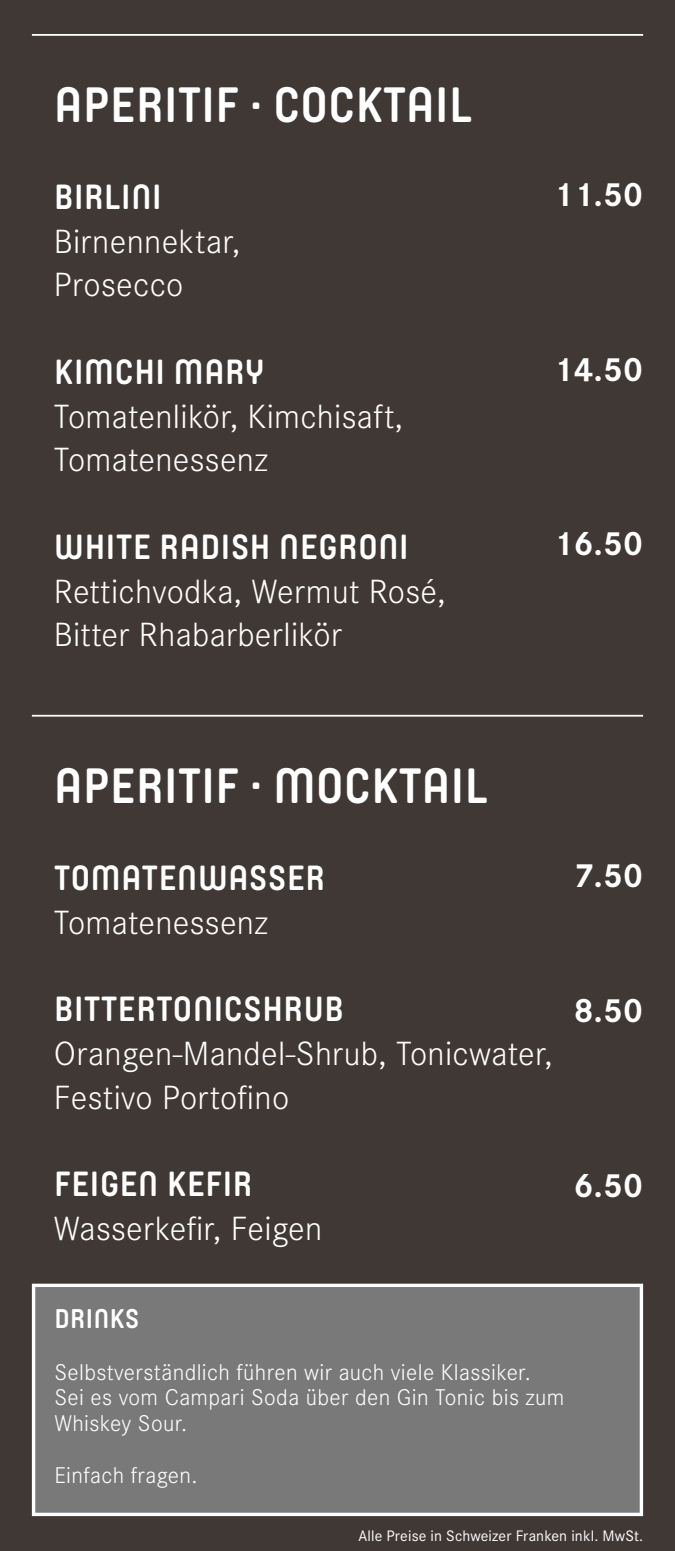
<style>
.page{position:relative;width:675px;height:1551px;background:#fff}
.page>*{position:absolute;margin:0;border:0;box-sizing:border-box;transform-origin:0 0}
.t1{font:700 49.5px "Yummo";letter-spacing:.01em;color:#fff}
.t2{font:300 34.88px/43.6px "Corporate S";letter-spacing:.01em;color:#fff}
.t3{font:700 34.88px "Yummo";letter-spacing:.02em;color:#fff}
.t4{font:700 34.88px "Corporate S";letter-spacing:.01em;color:#fff}
.t5{font:700 27px "Yummo";letter-spacing:.02em;color:#fff}
.t6{font:300 23.62px/25.9px "Corporate S";letter-spacing:.015em;color:#fff}
.t7{font:15.75px "Corporate S";letter-spacing:.01em;color:#fff}
</style>
<div class="page">
<div style="left:0;top:0;width:675px;height:1550px;background:#403835"></div>
<hr style="left:32px;top:34px;width:611px;height:2px;background:#fff">
<hr style="left:32px;top:714px;width:611px;height:2px;background:#fff">
<div style="left:34px;top:1285px;width:607px;height:229px;background:#797979"></div>
<div style="left:32px;top:1283px;width:611px;height:232px;border:3px solid #fff"></div>
<h1 class="t1" style="left:54px;top:60px;width:419px">APERITIF . COCKTAIL</h1>
<p class="t3" style="left:54px;top:165px;width:109px">BIRLINI</p>
<p class="t2" style="left:54px;top:218px;width:188px">Birnennektar,<br>Prosecco</p>
<p class="t3" style="left:54px;top:340px;width:212px">KIMCHI MARY</p>
<p class="t2" style="left:54px;top:393px;width:351px">Tomatenlikör, Kimchisaft,<br>Tomatenessenz</p>
<p class="t3" style="left:54px;top:515px;width:356px">WHITE RADISH NEGRONI</p>
<p class="t2" style="left:54px;top:568px;width:393px">Rettichvodka, Wermut Rosé,<br>Bitter Rhabarberlikör</p>
<p class="t4" style="left:553px;top:171px;width:91px">11.50</p>
<p class="t4" style="left:553px;top:345px;width:91px">14.50</p>
<p class="t4" style="left:553px;top:519px;width:91px">16.50</p>
<h1 class="t1" style="left:54px;top:740px;width:435px">APERITIF . MOCKTAIL</h1>
<p class="t3" style="left:54px;top:846px;width:272px">TOMATENWASSER</p>
<p class="t2" style="left:54px;top:899px;width:216px">Tomatenessenz</p>
<p class="t4" style="left:574px;top:851px;width:71px">7.50</p>
<p class="t3" style="left:54px;top:977px;width:291px">BITTERTONICSHRUB</p>
<p class="t2" style="left:54px;top:1030px;width:500px">Orangen-Mandel-Shrub, Tonicwater,<br>Festivo Portofino</p>
<p class="t3" style="left:54px;top:1152px;width:200px">FEIGEN KEFIR</p>
<p class="t2" style="left:54px;top:1205px;width:270px">Wasserkefir, Feigen</p>
<p class="t4" style="left:574px;top:986px;width:71px">8.50</p>
<p class="t4" style="left:574px;top:1160px;width:71px">6.50</p>
<p class="t5" style="left:55px;top:1293px;width:86px">DRINKS</p>
<p class="t6" style="left:54px;top:1357px;width:511px">Selbstverständlich führen wir auch viele Klassiker.<br>Sei es vom Campari Soda über den Gin Tonic bis zum<br>Whiskey Sour.</p>
<p class="t6" style="left:54px;top:1461px;width:145px">Einfach fragen.</p>
<p class="t7" style="left:358px;top:1525px;width:286px">Alle Preise in Schweizer Franken inkl. MwSt.</p>
</div>
